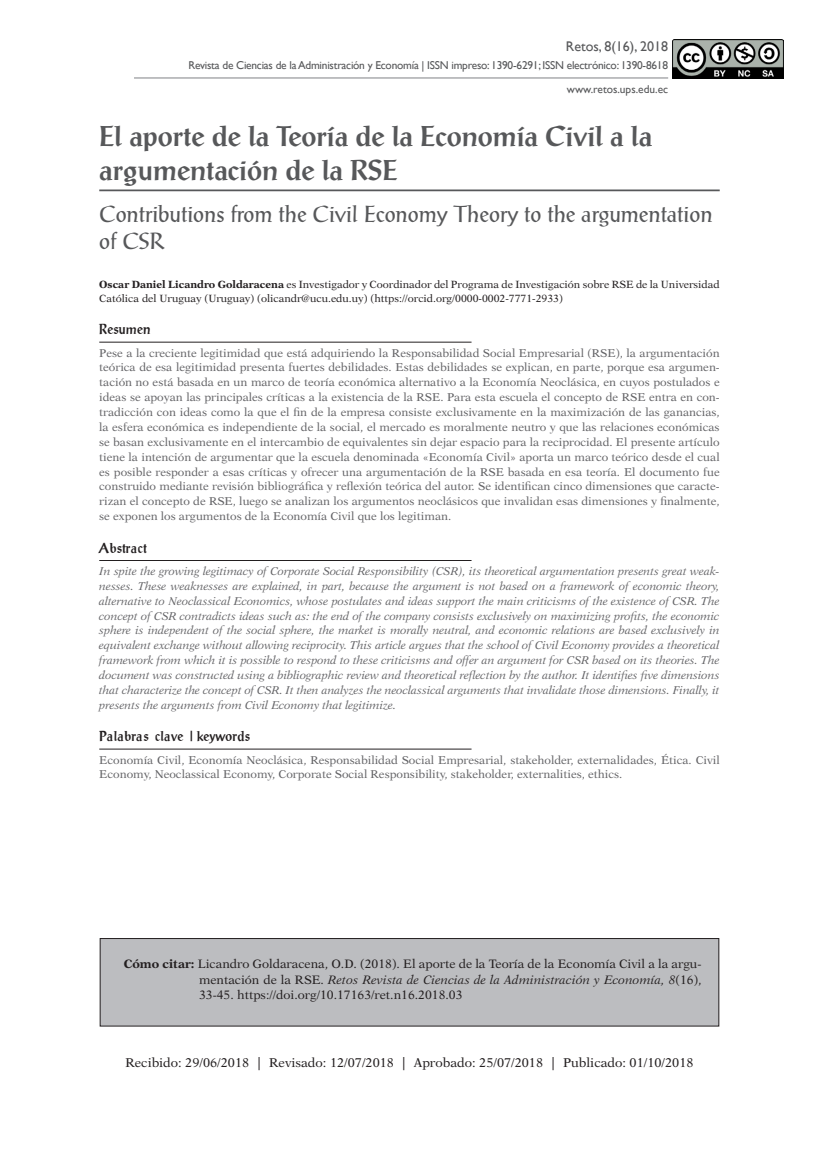
<style>
.page{position:relative;width:819px;height:1151px;background:#fff}
.page>*{position:absolute;margin:0;border:0;box-sizing:border-box;transform-origin:0 0}
.Título_español_ok{font:700 28px/33.6px "Post Antiqua";color:#57585a}
.Título_inglés_Ok{font:22.75px/27.3px "Post Antiqua";color:#57585a}
.Titulo_resumen_ok{font:600 15.4px "Post Antiqua";color:#231f20;scale:.91 1}
.citas_ok{font:14px "Gill Sans";color:#57585a}
.fechas_envío_y_recep{font:12.78px "New Aster LT Std";color:#231f20}
.forma_sugerida{font:12.25px/15.8px "New Aster LT Std";color:#231f20;text-align:justify}
.Resumen_ok{font:11.38px/14.9px "New Aster LT Std";color:#636366;text-align:justify}
.Abstract_ok{font:italic 11.38px/14.9px "New Aster LT Std";letter-spacing:-.01em;color:#636366;text-align:justify}
.citas_ok-2{font:11.38px "Gill Sans";letter-spacing:-.02em;color:#57585a}
.citas_ok-3{font:11.38px "Gill Sans";color:#57585a}
.Mail_ok{font:10.5px/14px "New Aster LT Std";color:#231f20}
.s1{font-weight:700}
.s2{font-style:italic}
.s3{font-family:"Helvetica";font-weight:700}
</style>
<div class="page">
<div style="left:100px;top:938px;width:618px;height:88px;background:#bcbdc0"></div>
<div style="left:100px;top:938px;width:619px;height:88px;border:1px solid #231f20"></div>
<img style="left:672px;top:40px;width:111px;height:38px">
<hr style="left:134px;top:78px;width:534px;height:1px;background:#808285">
<hr style="left:99px;top:189px;width:620px;height:2px;background:#57585a">
<hr style="left:99px;top:342px;width:372px;height:1px;background:#231f20">
<hr style="left:99px;top:560px;width:372px;height:1px;background:#231f20">
<hr style="left:99px;top:749px;width:372px;height:1px;background:#231f20">
<p class="citas_ok" style="left:566px;top:38px;width:104px">Retos, 8(16), 2018</p>
<p class="citas_ok-2" style="left:188px;top:58px;width:481px">Revista de Ciencias de la Administración y Economía | ISSN impreso: 1390-6291; ISSN electrónico: 1390-8618</p>
<p class="citas_ok-3" style="left:567px;top:82px;width:103px">www.retos.ups.edu.ec</p>
<p class="Título_español_ok" style="left:99px;top:119px;width:554px">El aporte de la Teoría de la Economía Civil a la argumentación de la RSE</p>
<p class="Título_inglés_Ok" style="left:99px;top:200px;width:615px">Contributions from the Civil Economy Theory to the argumentation of CSR</p>
<p class="Mail_ok" style="left:99px;top:277px;width:622px"><span class="s1">Oscar Daniel Licandro Goldaracena</span> es Investigador y Coordinador del Programa de Investigación sobre RSE de la Universidad<br>Católica del Uruguay (Uruguay) (olicandr@ucu.edu.uy) (https://orcid.org/0000-0002-7771-2933)</p>
<p class="Titulo_resumen_ok" style="left:99px;top:321px;width:58px">Resumen</p>
<p class="Resumen_ok" style="left:99px;top:345px;width:622px">Pese a la creciente legitimidad que está adquiriendo la Responsabilidad Social Empresarial (RSE), la argumentación teórica de esa legitimidad presenta fuertes debilidades. Estas debilidades se explican, en parte, porque esa argumen&shy;tación no está basada en un marco de teoría económica alternativo a la Economía Neoclásica, en cuyos postulados e ideas se apoyan las principales críticas a la existencia de la RSE. Para esta escuela el concepto de RSE entra en con&shy;tradicción con ideas como la que el fin de la empresa consiste exclusivamente en la maximización de las ganancias, la esfera económica es independiente de la social, el mercado es moralmente neutro y que las relaciones económicas se basan exclusivamente en el intercambio de equivalentes sin dejar espacio para la reciprocidad. El presente artículo tiene la intención de argumentar que la escuela denominada «Economía Civil» aporta un marco teórico desde el cual es posible responder a esas críticas y ofrecer una argumentación de la RSE basada en esa teoría. El documento fue construido mediante revisión bibliográfica y reflexión teórica del autor. Se identifican cinco dimensiones que caracte&shy;rizan el concepto de RSE, luego se analizan los argumentos neoclásicos que invalidan esas dimensiones y finalmente, se exponen los argumentos de la Economía Civil que los legitiman.</p>
<p class="Titulo_resumen_ok" style="left:99px;top:539px;width:54px">Abstract</p>
<p class="Abstract_ok" style="left:99px;top:564px;width:622px">In spite the growing legitimacy of Corporate Social Responsibility (CSR), its theoretical argumentation presents great weak&shy;nesses. These weaknesses are explained, in part, because the argument is not based on a framework of economic theory, alternative to Neoclassical Economics, whose postulates and ideas support the main criticisms of the existence of CSR. The concept of CSR contradicts ideas such as: the end of the company consists exclusively on maximizing profits, the economic sphere is independent of the social sphere, the market is morally neutral, and economic relations are based exclusively in equivalent exchange without allowing reciprocity. This article argues that the school of Civil Economy provides a theoretical framework from which it is possible to respond to these criticisms and offer an argument for CSR based on its theories. The document was constructed using a bibliographic review and theoretical reflection by the author. It identifies five dimensions that characterize the concept of CSR. It then analyzes the neoclassical arguments that invalidate those dimensions. Finally, it presents the arguments from Civil Economy that legitimize.</p>
<p class="Titulo_resumen_ok" style="left:99px;top:728px;width:167px">Palabras clave | keywords</p>
<p class="Resumen_ok" style="left:99px;top:752px;width:622px">Economía Civil, Economía Neoclásica, Responsabilidad Social Empresarial, stakeholder, externalidades, Ética. Civil<br>Economy, Neoclassical Economy, Corporate Social Responsibility, stakeholder, externalities, ethics.</p>
<p class="forma_sugerida" style="left:199px;top:956px;width:504px;text-indent:-75px"><span class="s1">Cómo citar:</span> Licandro Goldaracena, O.D. (2018). El aporte de la Teoría de la Economía Civil a la argu&shy;mentación de la RSE. <span class="s2">Retos Revista de Ciencias de la Administración y Economía, 8</span>(16), 33-45. https://doi.org/10.17163/ret.n16.2018.03</p>
<p class="fechas_envío_y_recep" style="left:125px;top:1055px;width:569px">Recibido: 29/06/2018 <span class="s3">│</span> Revisado: 12/07/2018 <span class="s3">│</span> Aprobado: 25/07/2018 <span class="s3">│</span> Publicado: 01/10/2018</p>
</div>
